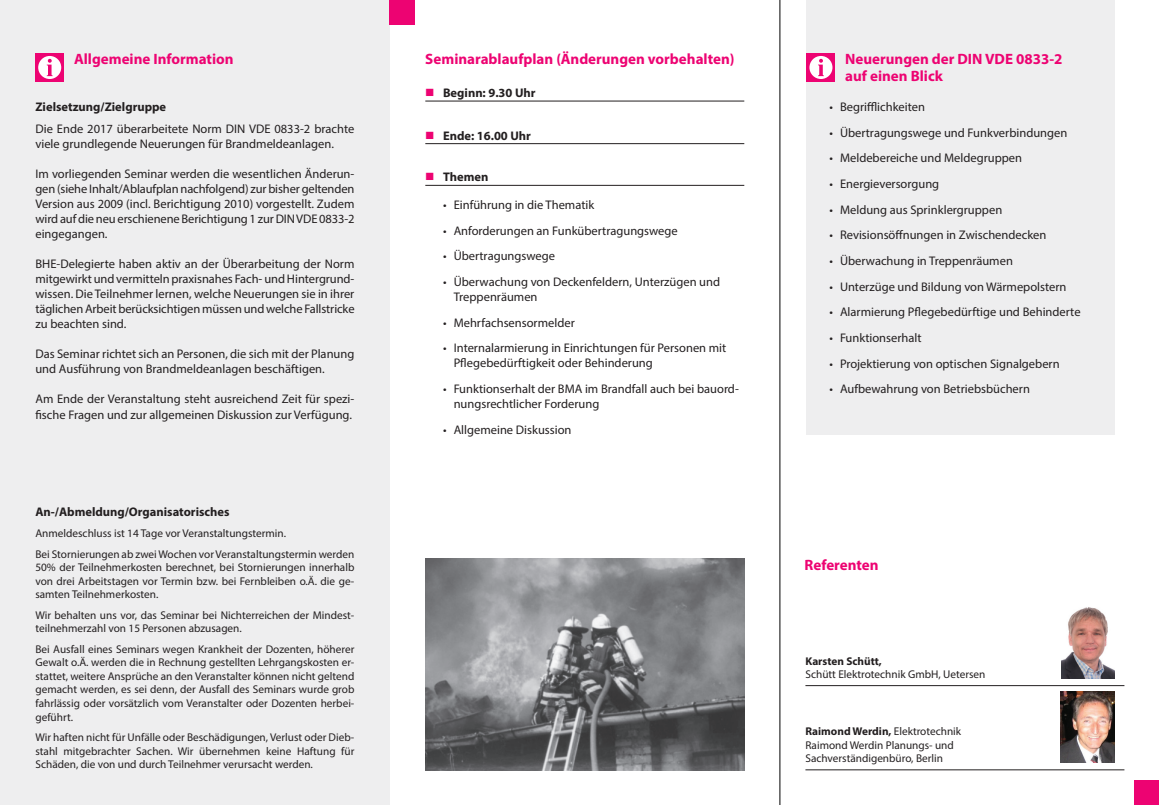
<style>
.page{position:relative;width:1159px;height:805px;background:#fff}
.page>*{position:absolute;margin:0;border:0;box-sizing:border-box;transform-origin:0 0}
.t1{font:700 15px/16.2px "Myriad Pro";color:#ed0372}
.t2{font:12.5px/15px "Myriad Pro";color:#231f20}
.t3{font:700 12.5px "Myriad Pro";color:#231f20}
.t4{font:11.25px/13.5px "Myriad Pro";color:#231f20}
.t5{font:700 11.25px "Myriad Pro";color:#231f20}
.s1{color:#ed0372}
.s2{font-weight:700}
</style>
<div class="page">
<div style="left:0;top:0;width:390px;height:804px;background:#eeeeef"></div>
<div style="left:1134px;top:780px;width:25px;height:24px;background:#ed0372"></div>
<div style="left:390px;top:0;width:25px;height:25px;background:#ed0372"></div>
<div style="left:35px;top:53px;width:29px;height:28px;background:#ed0372"></div>
<div style="left:38px;top:56px;width:23px;height:23px;background:#fff;border-radius:50%"></div>
<svg style="left:47px;top:59px;width:6px;height:17px"></svg>
<img style="left:426px;top:558px;width:318px;height:212px">
<div style="left:806px;top:0;width:308px;height:434px;background:#eeeeef"></div>
<div style="left:806px;top:53px;width:29px;height:28px;background:#ed0372"></div>
<div style="left:809px;top:56px;width:23px;height:23px;background:#fff;border-radius:50%"></div>
<svg style="left:818px;top:59px;width:6px;height:17px"></svg>
<hr style="left:779px;top:0;width:1px;height:804px;background:#000">
<hr style="left:425px;top:101px;width:319px;height:1px;background:#231f20">
<hr style="left:425px;top:143px;width:319px;height:1px;background:#231f20">
<hr style="left:425px;top:185px;width:319px;height:1px;background:#231f20">
<hr style="left:805px;top:769px;width:319px;height:1px;background:#231f20">
<img style="left:1061px;top:691px;width:53px;height:71px">
<hr style="left:805px;top:685px;width:319px;height:1px;background:#231f20">
<img style="left:1061px;top:607px;width:53px;height:71px">
<p class="t1" style="left:425px;top:51px;width:311px">Seminarablaufplan (Änderungen vorbehalten)</p>
<p class="t3" style="left:425px;top:85px;width:112px"><span class="s1">■</span> Beginn: 9.30 Uhr</p>
<p class="t3" style="left:425px;top:127px;width:107px"><span class="s1">■</span> Ende: 16.00 Uhr</p>
<p class="t3" style="left:425px;top:169px;width:65px"><span class="s1">■</span> Themen</p>
<p class="t2" style="left:443px;top:197px;width:153px">• Einführung in die Thematik</p>
<p class="t2" style="left:443px;top:223px;width:236px">• Anforderungen an Funkübertragungswege</p>
<p class="t2" style="left:443px;top:248px;width:113px">• Übertragungswege</p>
<p class="t2" style="left:454px;top:274px;width:268px;text-indent:-11px">• Überwachung von Deckenfeldern, Unterzügen und<br>Treppenräumen</p>
<p class="t2" style="left:443px;top:314px;width:133px">• Mehrfachsensormelder</p>
<p class="t2" style="left:454px;top:340px;width:274px;text-indent:-11px">• Internalarmierung in Einrichtungen für Personen mit<br>Pflegebedürftigkeit oder Behinderung</p>
<p class="t2" style="left:454px;top:381px;width:287px;text-indent:-11px">• Funktionserhalt der BMA im Brandfall auch bei bauord&shy;nungsrechtlicher Forderung</p>
<p class="t2" style="left:443px;top:421px;width:130px">• Allgemeine Diskussion</p>
<p class="t1" style="left:74px;top:51px;width:161px">Allgemeine Information</p>
<p class="t1" style="left:845px;top:51px;width:219px">Neuerungen der DIN VDE 0833-2 auf einen Blick</p>
<p class="t2" style="left:829px;top:99px;width:97px">• Begrifflichkeiten</p>
<p class="t2" style="left:829px;top:125px;width:239px">• Übertragungswege und Funkverbindungen</p>
<p class="t2" style="left:829px;top:150px;width:194px">• Meldebereiche und Meldegruppen</p>
<p class="t2" style="left:829px;top:176px;width:111px">• Energieversorgung</p>
<p class="t2" style="left:829px;top:202px;width:174px">• Meldung aus Sprinklergruppen</p>
<p class="t2" style="left:829px;top:227px;width:219px">• Revisionsöffnungen in Zwischendecken</p>
<p class="t2" style="left:829px;top:253px;width:185px">• Überwachung in Treppenräumen</p>
<p class="t2" style="left:829px;top:279px;width:239px">• Unterzüge und Bildung von Wärmepolstern</p>
<p class="t2" style="left:829px;top:304px;width:253px">• Alarmierung Pflegebedürftige und Behinderte</p>
<p class="t2" style="left:829px;top:330px;width:94px">• Funktionserhalt</p>
<p class="t2" style="left:829px;top:355px;width:232px">• Projektierung von optischen Signalgebern</p>
<p class="t2" style="left:829px;top:381px;width:202px">• Aufbewahrung von Betriebsbüchern</p>
<p class="t3" style="left:35px;top:99px;width:132px">Zielsetzung/Zielgruppe</p>
<p class="t2" style="left:35px;top:121px;width:320px">Die Ende 2017 überarbeitete Norm DIN VDE 0833-2 brachte viele grundlegende Neuerungen für Brandmeldeanlagen.</p>
<p class="t2" style="left:35px;top:166px;width:321px;text-align:justify">Im vorliegenden Seminar werden die wesentlichen Änderun&shy;gen (siehe Inhalt/Ablaufplan nachfolgend) zur bisher geltenden Version aus 2009 (incl. Berichtigung 2010) vorgestellt. Zudem wird auf die neu erschienene Berichtigung 1 zur DIN VDE 0833-2 eingegangen.</p>
<p class="t2" style="left:35px;top:256px;width:321px;text-align:justify">BHE-Delegierte haben aktiv an der Überarbeitung der Norm mitgewirkt und vermitteln praxisnahes Fach- und Hintergrund&shy;wissen. Die Teilnehmer lernen, welche Neuerungen sie in ihrer täglichen Arbeit berücksichtigen müssen und welche Fallstricke zu beachten sind.</p>
<p class="t2" style="left:35px;top:346px;width:320px">Das Seminar richtet sich an Personen, die sich mit der Planung und Ausführung von Brandmeldeanlagen beschäftigen.</p>
<p class="t2" style="left:35px;top:391px;width:320px">Am Ende der Veranstaltung steht ausreichend Zeit für spezi&shy;fische Fragen und zur allgemeinen Diskussion zur Verfügung.</p>
<p class="t3" style="left:35px;top:504px;width:196px">An-/Abmeldung/Organisatorisches</p>
<p class="t4" style="left:35px;top:522px;width:320px;line-height:20.6px">Anmeldeschluss ist 14 Tage vor Veranstaltungstermin.<br>Bei Stornierungen ab zwei Wochen vor Veranstaltungstermin werden</p>
<p class="t4" style="left:35px;top:560px;width:320px;text-align:justify">50% der Teilnehmerkosten berechnet, bei Stornierungen innerhalb von drei Arbeitstagen vor Termin bzw. bei Fernbleiben o.Ä. die ge&shy;samten Teilnehmerkosten.</p>
<p class="t4" style="left:35px;top:608px;width:320px">Wir behalten uns vor, das Seminar bei Nichterreichen der Mindest&shy;teilnehmerzahl von 15 Personen abzusagen.</p>
<p class="t4" style="left:35px;top:642px;width:320px;text-align:justify">Bei Ausfall eines Seminars wegen Krankheit der Dozenten, höherer Gewalt o.Ä. werden die in Rechnung gestellten Lehrgangskosten er&shy;stattet, weitere Ansprüche an den Veranstalter können nicht geltend gemacht werden, es sei denn, der Ausfall des Seminars wurde grob fahrlässig oder vorsätzlich vom Veranstalter oder Dozenten herbei&shy;geführt.</p>
<p class="t4" style="left:35px;top:730px;width:320px;text-align:justify">Wir haften nicht für Unfälle oder Beschädigungen, Verlust oder Dieb&shy;stahl mitgebrachter Sachen. Wir übernehmen keine Haftung für Schäden, die von und durch Teilnehmer verursacht werden.</p>
<p class="t1" style="left:804px;top:556px;width:76px">Referenten</p>
<p class="t5" style="left:805px;top:653px;width:78px">Karsten Schütt,</p>
<p class="t4" style="left:805px;top:667px;width:181px">Schütt Elektrotechnik GmbH, Uetersen</p>
<p class="t4" style="left:805px;top:724px;width:157px"><span class="s2">Raimond Werdin,</span> Elektrotechnik<br>Raimond Werdin Planungs- und<br>Sachverständigenbüro, Berlin</p>
</div>
